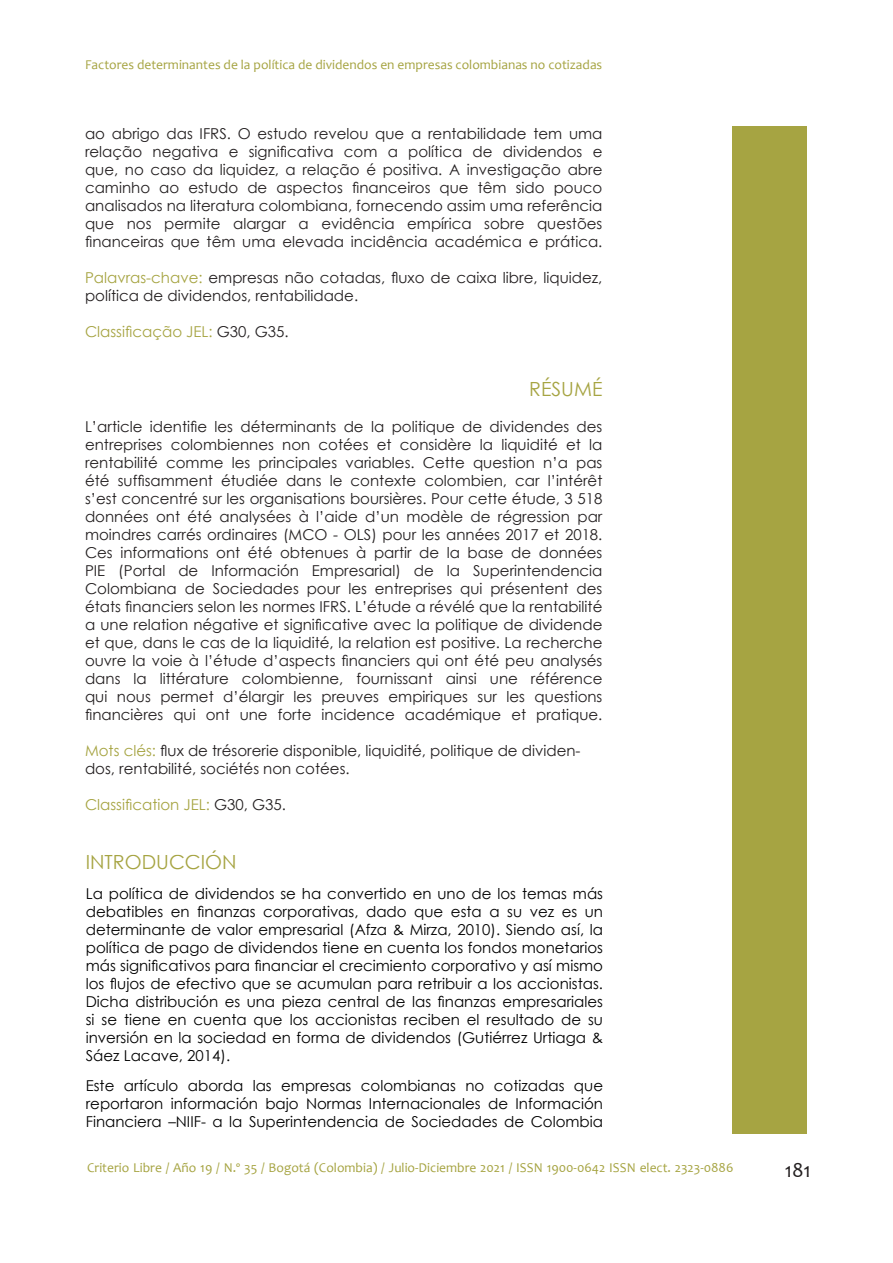
<style>
.page{position:relative;width:893px;height:1263px;background:#fff}
.page>*{position:absolute;margin:0;border:0;box-sizing:border-box;transform-origin:0 0}
.t1{font:21px "Candara";color:#231f20}
.Titulo_1{font:19.5px "Century Gothic";color:#a6a442}
.Texto_resumen{font:19.5px "Century Gothic";color:#a6a442}
.Texto_resumen-2{font:15px/18px "Century Gothic";color:#231f20;text-align:justify}
.Titulo_1-2{font:15px/18px "Century Gothic";color:#000;text-align:justify}
.Texto_resumen-3{font:15px "Century Gothic";color:#a6a442}
.t2{font:13.5px "Candara";color:#a6a442}
.s1{color:#a6a442}
.s2{color:#231f20}
</style>
<div class="page">
<div style="left:732px;top:126px;width:75px;height:1008px;background:#a6a442"></div>
<p class="t2" style="left:85px;top:56px;width:519px">Factores determinantes de la política de dividendos en empresas colombianas no cotizadas</p>
<p class="Texto_resumen-2" style="left:85px;top:124px;width:519px">ao abrigo das IFRS. O estudo revelou que a rentabilidade tem uma relação negativa e significativa com a política de dividendos e que, no caso da liquidez, a relação é positiva. A investigação abre caminho ao estudo de aspectos financeiros que têm sido pouco analisados na literatura colombiana, fornecendo assim uma referência que nos permite alargar a evidência empírica sobre questões financeiras que têm uma elevada incidência académica e prática.</p>
<p class="Texto_resumen-2" style="left:85px;top:268px;width:519px"><span class="s1">Palavras-chave:</span> empresas não cotadas, fluxo de caixa libre, liquidez, política de dividendos, rentabilidade.</p>
<p class="Texto_resumen-3" style="left:85px;top:321px;width:205px">Classificação JEL: <span class="s2">G30, G35.</span></p>
<p class="Texto_resumen" style="left:529px;top:376px;width:75px">RÉSUMÉ</p>
<p class="Texto_resumen-2" style="left:85px;top:418px;width:519px">L’article identifie les déterminants de la politique de dividendes des entreprises colombiennes non cotées et considère la liquidité et la rentabilité comme les principales variables. Cette question n’a pas été suffisamment étudiée dans le contexte colombien, car l’intérêt s’est concentré sur les organisations boursières. Pour cette étude, 3 518 données ont été analysées à l’aide d’un modèle de régression par moindres carrés ordinaires (MCO - OLS) pour les années 2017 et 2018.<br>Ces informations ont été obtenues à partir de la base de données PIE (Portal de Información Empresarial) de la Superintendencia Colombiana de Sociedades pour les entreprises qui présentent des états financiers selon les normes IFRS. L’étude a révélé que la rentabilité a une relation négative et significative avec la politique de dividende et que, dans le cas de la liquidité, la relation est positive. La recherche ouvre la voie à l’étude d’aspects financiers qui ont été peu analysés dans la littérature colombienne, fournissant ainsi une référence qui nous permet d’élargir les preuves empiriques sur les questions financières qui ont une forte incidence académique et pratique.</p>
<p class="Texto_resumen-2" style="left:85px;top:742px;width:497px"><span class="s1">Mots clés:</span> flux de trésorerie disponible, liquidité, politique de dividen&shy;dos, rentabilité, sociétés non cotées.</p>
<p class="Texto_resumen-3" style="left:85px;top:794px;width:202px">Classification JEL: <span class="s2">G30, G35.</span></p>
<p class="Titulo_1" style="left:86px;top:848px;width:152px">INTRODUCCIÓN</p>
<p class="Titulo_1-2" style="left:86px;top:884px;width:519px">La política de dividendos se ha convertido en uno de los temas más debatibles en finanzas corporativas, dado que esta a su vez es un determinante de valor empresarial (Afza &amp; Mirza, 2010). Siendo así, la política de pago de dividendos tiene en cuenta los fondos monetarios más significativos para financiar el crecimiento corporativo y así mismo los flujos de efectivo que se acumulan para retribuir a los accionistas.<br>Dicha distribución es una pieza central de las finanzas empresariales si se tiene en cuenta que los accionistas reciben el resultado de su inversión en la sociedad en forma de dividendos (Gutiérrez Urtiaga &amp; Sáez Lacave, 2014).</p>
<p class="Titulo_1-2" style="left:86px;top:1076px;width:519px">Este artículo aborda las empresas colombianas no cotizadas que reportaron información bajo Normas Internacionales de Información Financiera –NIIF- a la Superintendencia de Sociedades de Colombia</p>
<p class="t2" style="left:87px;top:1159px;width:648px">Criterio Libre / Año 19 / N.º 35 / Bogotá (Colombia) / Julio-Diciembre 2021 / ISSN 1900-0642 ISSN elect. 2323-0886</p>
<h1 class="t1" style="left:785px;top:1157px;width:28px">181</h1>
</div>
